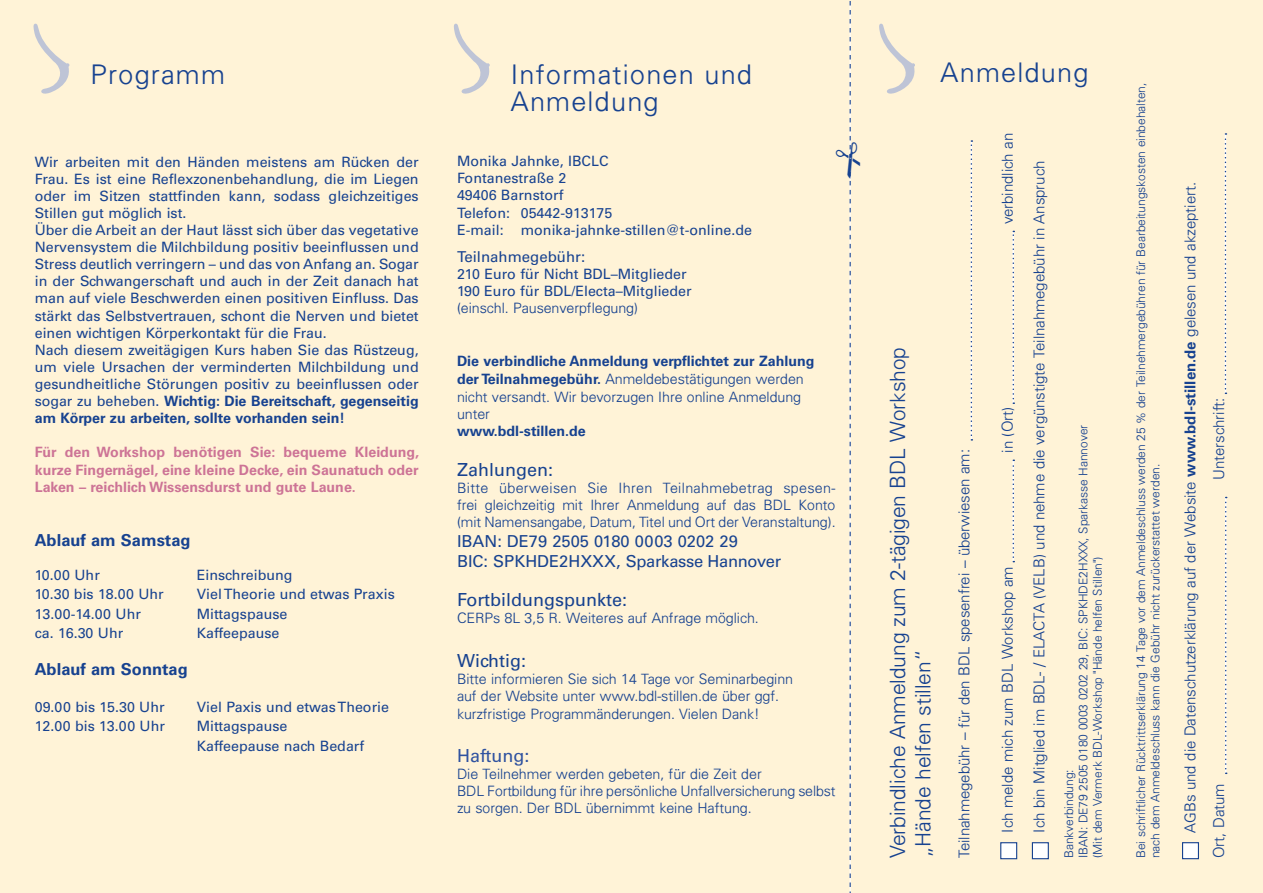
<style>
.page{position:relative;width:1263px;height:893px;background:#fff3d7}
.page>*{position:absolute;margin:0;border:0;box-sizing:border-box;transform-origin:0 0}
.t1{font:300 27px/27px "Univers";letter-spacing:.05em;color:#174290}
.t2{font:300 21px/25.2px "Univers";color:#174290}
.t3{font:18px "Univers LT Std";color:#174290}
.t4{font:18px "Univers LT Std";color:#2f52a0}
.t5{font:16.5px/19.8px "Univers LT Std";color:#174290}
.t6{font:700 16.5px "Univers LT Std";color:#174290}
.t7{font:300 15px/31.5px "Univers";color:#174290}
.t8{font:15px "Univers LT Std";color:#174290}
.t9{font:14.25px/17.1px "Univers LT Std";color:#174290}
.t10{font:300 14.25px/17.5px "Univers";color:#174290}
.t11{font:700 14.25px/17.1px "Univers LT Std";color:#cd7496;text-align:justify}
.t12{font:700 14.25px "Univers LT Std";color:#174290}
.t13{font:300 12px/14.4px "Univers";color:#174290}
.s1{font-family:"Univers LT Std";font-weight:700}
.s2{font-weight:700}
</style>
<div class="page">
<svg style="left:879px;top:24px;width:36px;height:70px"></svg>
<svg style="left:34px;top:24px;width:35px;height:70px"></svg>
<div style="left:1001px;top:843px;width:16px;height:16px;background:#fff"></div>
<div style="left:1000px;top:842px;width:17px;height:17px;border:1px solid #174290"></div>
<div style="left:1032px;top:843px;width:16px;height:16px;background:#fff"></div>
<div style="left:1032px;top:842px;width:17px;height:17px;border:1px solid #174290"></div>
<div style="left:1182px;top:843px;width:16px;height:16px;background:#fff"></div>
<div style="left:1182px;top:842px;width:17px;height:17px;border:1px solid #174290"></div>
<svg style="left:1225px;top:133px;width:1px;height:261px"></svg>
<svg style="left:1225px;top:497px;width:2px;height:277px"></svg>
<svg style="left:454px;top:24px;width:36px;height:70px"></svg>
<svg style="left:971px;top:140px;width:1px;height:301px"></svg>
<svg style="left:1012px;top:460px;width:2px;height:102px"></svg>
<svg style="left:1012px;top:231px;width:2px;height:173px"></svg>
<svg style="left:849px;top:1px;width:2px;height:892px"></svg>
<h1 class="t1" style="left:90px;top:61px;width:136px">Programm</h1>
<h1 class="t1" style="left:941px;top:58px;width:149px">Anmeldung</h1>
<h1 class="t1" style="left:511px;top:61px;width:243px">Informationen und<br>Anmeldung</h1>
<p class="t9" style="left:457px;top:153px;width:296px">Monika Jahnke, IBCLC<br>Fontanestraße 2<br>49406 Barnstorf<br>Telefon: 05442-913175<br>E-mail: monika-jahnke-stillen@t-online.de</p>
<p class="t8" style="left:457px;top:247px;width:130px">Teilnahmegebühr:</p>
<p class="t9" style="left:457px;top:265px;width:236px">210 Euro für Nicht BDL–Mitglieder<br>190 Euro für BDL/Electa–Mitglieder</p>
<p class="t10" style="left:457px;top:299px;width:183px">(einschl. Pausenverpflegung)</p>
<p class="t12" style="left:457px;top:353px;width:359px">Die verbindliche Anmeldung verpflichtet zur Zahlung</p>
<p class="t10" style="left:457px;top:370px;width:348px"><span class="s1">der Teilnahmegebühr.</span> Anmeldebestätigungen werden nicht versandt. Wir bevorzugen Ihre online Anmeldung unter</p>
<p class="t12" style="left:457px;top:423px;width:130px">www.bdl-stillen.de</p>
<p class="t3" style="left:457px;top:459px;width:98px">Zahlungen:</p>
<p class="t10" style="left:457px;top:479px;width:380px;line-height:17.1px;text-align:justify">Bitte überweisen Sie Ihren Teilnahmebetrag spesen&shy;frei gleichzeitig mit Ihrer Anmeldung auf das BDL Konto (mit Namensangabe, Datum, Titel und Ort der Veranstaltung).</p>
<p class="t5" style="left:457px;top:531px;width:326px">IBAN: DE79 2505 0180 0003 0202 29<br>BIC: SPKHDE2HXXX, Sparkasse Hannover</p>
<p class="t3" style="left:457px;top:589px;width:172px">Fortbildungspunkte:</p>
<p class="t10" style="left:457px;top:609px;width:303px">CERPs 8L 3,5 R. Weiteres auf Anfrage möglich.</p>
<p class="t3" style="left:457px;top:650px;width:71px">Wichtig:</p>
<p class="t10" style="left:457px;top:670px;width:338px">Bitte informieren Sie sich 14 Tage vor Seminarbeginn auf der Website unter www.bdl-stillen.de über ggf. kurzfristige Programmänderungen. Vielen Dank!</p>
<p class="t4" style="left:457px;top:745px;width:74px">Haftung:</p>
<p class="t10" style="left:457px;top:765px;width:380px;line-height:17.1px">Die Teilnehmer werden gebeten, für die Zeit der<br>BDL Fortbildung für ihre persönliche Unfallversicherung selbst zu sorgen. Der BDL übernimmt keine Haftung.</p>
<p class="t7" style="left:991px;top:833px;width:701px;text-indent:608px;rotate:-90deg">verbindlich an<br>Ich bin Mitglied im BDL- / ELACTA (VELB) und nehme die vergünstigte Teilnahmegebühr in Anspruch</p>
<p class="t9" style="left:35px;top:153px;width:385px">Wir arbeiten mit den Händen meistens am Rücken der Frau. Es ist eine Reflexzonenbehandlung, die im Liegen oder im Sitzen stattfinden kann, sodass gleichzeitiges Stillen gut möglich ist.<br>Über die Arbeit an der Haut lässt sich über das vegetative Nervensystem die Milchbildung positiv beeinflussen und Stress deutlich verringern – und das von Anfang an. Sogar in der Schwangerschaft und auch in der Zeit danach hat man auf viele Beschwerden einen positiven Einfluss. Das stärkt das Selbstvertrauen, schont die Nerven und bietet einen wichtigen Körperkontakt für die Frau.<br>Nach diesem zweitägigen Kurs haben Sie das Rüstzeug, um viele Ursachen der verminderten Milchbildung und gesundheitliche Störungen positiv zu beeinflussen oder sogar zu beheben. <span class="s2">Wichtig: Die Bereitschaft, gegenseitig am Körper zu arbeiten, sollte vorhanden sein!</span></p>
<p class="t11" style="left:35px;top:444px;width:386px">Für den Workshop benötigen Sie: bequeme Kleidung, kurze Fingernägel, eine kleine Decke, ein Saunatuch oder Laken – reichlich Wissensdurst und gute Laune.</p>
<p class="t6" style="left:35px;top:530px;width:157px">Ablauf am Samstag</p>
<p class="t9" style="left:35px;top:566px;width:67px">10.00 Uhr</p>
<p class="t9" style="left:197px;top:566px;width:97px">Einschreibung</p>
<p class="t9" style="left:35px;top:586px;width:131px">10.30 bis 18.00 Uhr</p>
<p class="t9" style="left:197px;top:586px;width:200px">Viel Theorie und etwas Praxis</p>
<p class="t9" style="left:35px;top:605px;width:108px">13.00-14.00 Uhr</p>
<p class="t9" style="left:197px;top:605px;width:92px">Mittagspause</p>
<p class="t9" style="left:35px;top:625px;width:90px">ca. 16.30 Uhr</p>
<p class="t9" style="left:197px;top:625px;width:84px">Kaffeepause</p>
<p class="t6" style="left:35px;top:660px;width:155px">Ablauf am Sonntag</p>
<p class="t9" style="left:35px;top:698px;width:131px">09.00 bis 15.30 Uhr</p>
<p class="t9" style="left:197px;top:698px;width:194px">Viel Paxis und etwas Theorie</p>
<p class="t9" style="left:35px;top:718px;width:132px">12.00 bis 13.00 Uhr</p>
<p class="t9" style="left:197px;top:717px;width:169px;line-height:19.5px">Mittagspause<br>Kaffeepause nach Bedarf</p>
<h2 class="t2" style="left:884px;top:858px;width:512px;rotate:-90deg">Verbindliche Anmeldung zum 2-tägigen BDL Workshop „Hände helfen stillen“</h2>
<p class="t7" style="left:991px;top:453px;width:47px;rotate:-90deg">in (Ort)</p>
<p class="t13" style="left:1061px;top:858px;width:435px;rotate:-90deg">Bankverbindung:<br>IBAN: DE79 2505 0180 0003 0202 29, BIC: SPKHDE2HXXX, Sparkasse Hannover (Mit dem Vermerk BDL-Workshop "Hände helfen Stillen")</p>
<p class="t7" style="left:948px;top:858px;width:410px;rotate:-90deg">Teilnahmegebühr – für den BDL spesenfrei – überwiesen am:</p>
<p class="t7" style="left:991px;top:833px;width:268px;rotate:-90deg">Ich melde mich zum BDL Workshop am</p>
<p class="t13" style="left:1133px;top:858px;width:777px;rotate:-90deg">Bei schriftlicher Rücktrittserklärung 14 Tage vor dem Anmeldeschluss werden 25 % der Teilnehmergebühren für Bearbeitungskosten einbehalten, nach dem Anmeldeschluss kann die Gebühr nicht zurückerstattet werden.</p>
<p class="t7" style="left:1175px;top:858px;width:677px;line-height:28.5px;text-indent:26px;rotate:-90deg">AGBs und die Datenschutzerklärung auf der Website <span class="s1">www.bdl-stillen.de</span> gelesen und akzeptiert.<br>Ort, Datum</p>
<p class="t7" style="left:1202px;top:480px;width:84px;rotate:-90deg">Unterschrift:</p>
</div>
